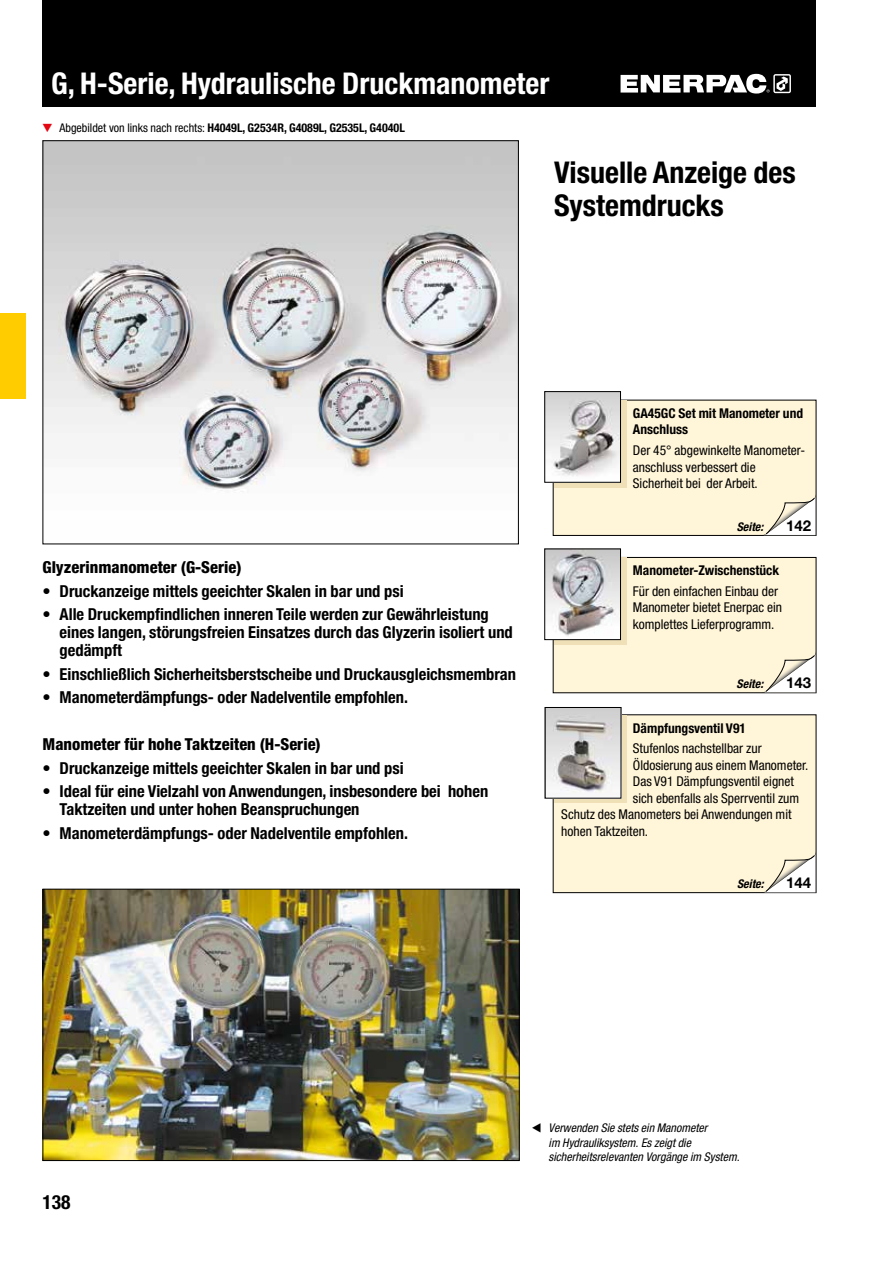
<style>
.page{position:relative;width:893px;height:1263px;background:#fff}
.page>*{position:absolute;margin:0;border:0;box-sizing:border-box;transform-origin:0 0}
.t1{font:700 condensed 30px "Helvetica Neue LTW1 G";color:#fff}
.t2{font:700 condensed 30px/33px "Helvetica Neue LTW1 G";color:#000}
.t3{font:700 condensed 19.5px "Helvetica Neue LTW1 G";color:#000}
.t4{font:700 condensed 16.5px/18px "Helvetica Neue LTW1 G";color:#000}
.t5{font:800 condensed 16.5px "Helvetica Neue LTW1 G";color:#000}
.t6{font:700 15px "Helvetica Neue LTW1 G";color:#000}
.t7{font:condensed 13.5px/16.5px "Helvetica Neue LTW1 G";color:#000}
.t8{font:700 condensed 13.5px/16.5px "Helvetica Neue LTW1 G";color:#000}
.t9{font:italic condensed 12px/14.2px "Helvetica Neue LTW1 G";color:#000}
.t10{font:700 condensed 12px "Helvetica Neue LTW1 G";color:#000}
.t11{font:italic 700 condensed 12px "Helvetica Neue LTW1 G";color:#000}
.s1{font-weight:400}
</style>
<div class="page">
<div style="left:43px;top:0;width:773px;height:106px;background:#000"></div>
<svg style="left:621px;top:74px;width:170px;height:20px"></svg>
<div style="left:0;top:314px;width:26px;height:85px;background:#fc0"></div>
<img style="left:45px;top:142px;width:472px;height:350px">
<div style="left:553px;top:557px;width:263px;height:136px;background:#fff5d8"></div>
<div style="left:553px;top:557px;width:263px;height:136px;border:1px solid #000"></div>
<div style="left:553px;top:400px;width:263px;height:135px;background:#fff5d8"></div>
<div style="left:553px;top:400px;width:263px;height:136px;border:1px solid #000"></div>
<div style="left:554px;top:558px;width:73px;height:87px;background:#efe0b7"></div>
<div style="left:554px;top:400px;width:73px;height:88px;background:#efe0b7"></div>
<img style="left:546px;top:551px;width:73px;height:87px">
<div style="left:544px;top:549px;width:77px;height:91px;border:1px solid #000"></div>
<img style="left:546px;top:393px;width:73px;height:88px">
<div style="left:544px;top:391px;width:77px;height:92px;border:1px solid #000"></div>
<svg style="left:761px;top:651px;width:55px;height:43px"></svg>
<svg style="left:761px;top:494px;width:55px;height:42px"></svg>
<img style="left:45px;top:891px;width:473px;height:268px">
<div style="left:43px;top:889px;width:477px;height:272px;border:1px solid #000"></div>
<div style="left:553px;top:715px;width:263px;height:178px;background:#fff5d8"></div>
<div style="left:553px;top:714px;width:263px;height:179px;border:1px solid #000"></div>
<svg style="left:554px;top:716px;width:72px;height:87px"></svg>
<img style="left:547px;top:709px;width:72px;height:87px">
<svg style="left:761px;top:851px;width:55px;height:43px"></svg>
<h1 class="t1" style="left:51px;top:65px;width:500px">G, H-Serie, Hydraulische Druckmanometer</h1>
<p class="t10" style="left:60px;top:120px;width:347px"><span class="s1">Abgebildet von links nach rechts:</span> H4049L, G2534R, G4089L, G2535L, G4040L</p>
<h1 class="t2" style="left:554px;top:156px;width:243px">Visuelle Anzeige des<br>Systemdrucks</h1>
<p class="t5" style="left:43px;top:557px;width:201px">Glyzerinmanometer (G-Serie)</p>
<p class="t4" style="left:43px;top:582px;width:363px">• Druckanzeige mittels geeichter Skalen in bar und psi</p>
<p class="t4" style="left:60px;top:605px;width:455px;text-indent:-17px">• Alle Druckempfindlichen inneren Teile werden zur Gewährleistung eines langen, störungsfreien Einsatzes durch das Glyzerin isoliert und gedämpft</p>
<p class="t4" style="left:43px;top:665px;width:475px">• Einschließlich Sicherheitsberstscheibe und Druckausgleichsmembran</p>
<p class="t4" style="left:43px;top:688px;width:367px">• Manometerdämpfungs- oder Nadelventile empfohlen.</p>
<p class="t5" style="left:43px;top:734px;width:280px">Manometer für hohe Taktzeiten (H-Serie)</p>
<p class="t4" style="left:43px;top:759px;width:363px">• Druckanzeige mittels geeichter Skalen in bar und psi</p>
<p class="t4" style="left:60px;top:782px;width:430px;text-indent:-17px">• Ideal für eine Vielzahl von Anwendungen, insbesondere bei hohen<br>Taktzeiten und unter hohen Beanspruchungen</p>
<p class="t4" style="left:43px;top:824px;width:367px">• Manometerdämpfungs- oder Nadelventile empfohlen.</p>
<p class="t8" style="left:633px;top:405px;width:172px">GA45GC Set mit Manometer und<br>Anschluss</p>
<p class="t7" style="left:633px;top:442px;width:172px">Der 45° abgewinkelte Manometer&shy;anschluss verbessert die<br>Sicherheit bei der Arbeit.</p>
<p class="t11" style="left:737px;top:519px;width:28px">Seite:</p>
<p class="t6" style="left:786px;top:516px;width:27px">142</p>
<p class="t8" style="left:633px;top:562px;width:148px">Manometer-Zwischenstück</p>
<p class="t7" style="left:633px;top:583px;width:151px">Für den einfachen Einbau der<br>Manometer bietet Enerpac ein komplettes Lieferprogramm.</p>
<p class="t6" style="left:786px;top:673px;width:27px">143</p>
<p class="t11" style="left:737px;top:676px;width:28px">Seite:</p>
<p class="t8" style="left:633px;top:719px;width:115px">Dämpfungsventil V91</p>
<p class="t7" style="left:633px;top:740px;width:130px">Stufenlos nachstellbar zur</p>
<p class="t7" style="left:633px;top:757px;width:177px">Öldosierung aus einem Manometer.</p>
<p class="t7" style="left:633px;top:773px;width:163px">Das V91 Dämpfungsventil eignet</p>
<p class="t7" style="left:633px;top:790px;width:168px">sich ebenfalls als Sperrventil zum</p>
<p class="t7" style="left:561px;top:806px;width:232px">Schutz des Manometers bei Anwendungen mit</p>
<p class="t7" style="left:561px;top:823px;width:88px">hohen Taktzeiten.</p>
<p class="t11" style="left:737px;top:876px;width:28px">Seite:</p>
<p class="t6" style="left:786px;top:873px;width:27px">144</p>
<p class="t3" style="left:43px;top:1190px;width:30px">138</p>
<p class="t9" style="left:548px;top:1121px;width:192px;text-indent:-17px">◀ Verwenden Sie stets ein Manometer<br>im Hydrauliksystem. Es zeigt die sicherheitsrelevanten Vorgänge im System.</p>
</div>
